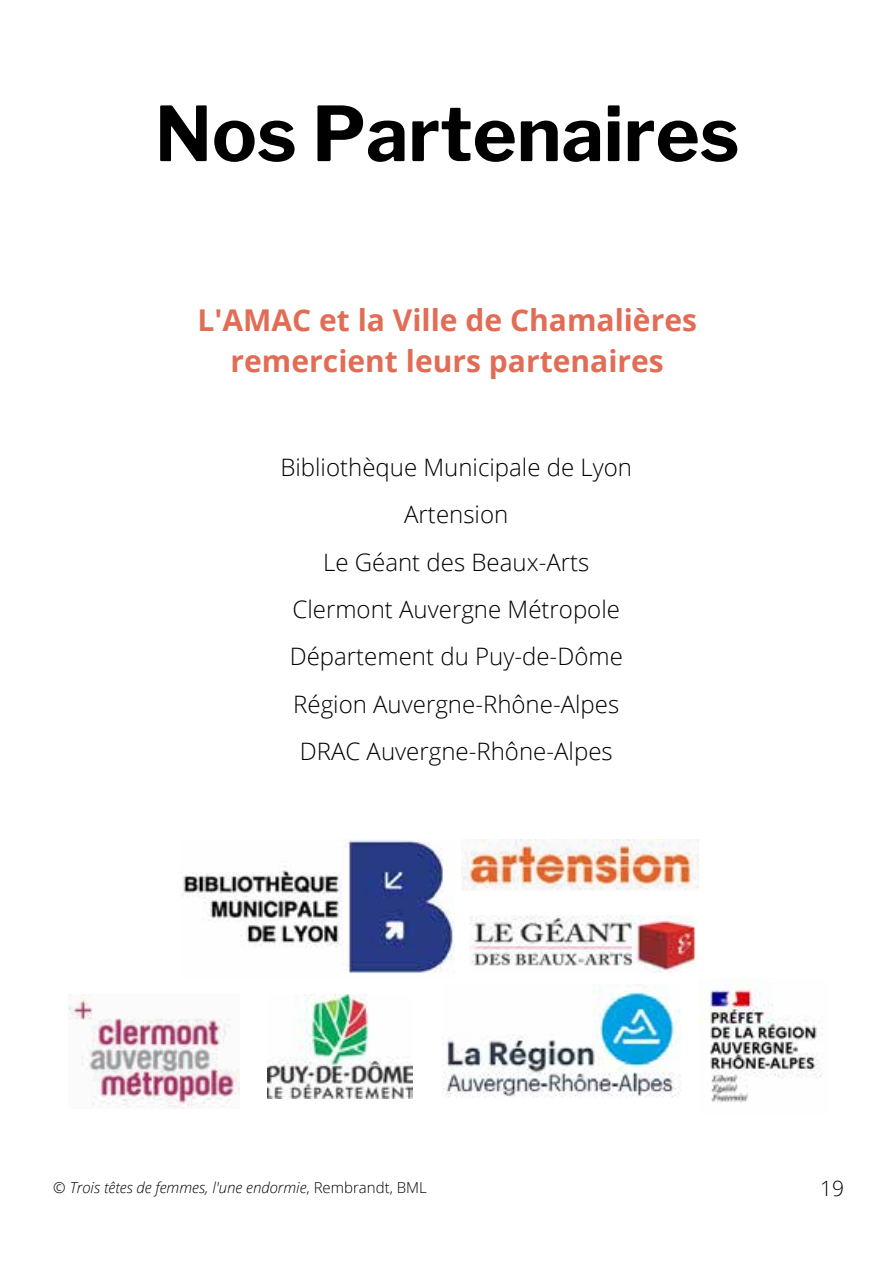
<style>
.page{position:relative;width:894px;height:1264px;background:#fff}
.page>*{position:absolute;margin:0;border:0;box-sizing:border-box;transform-origin:0 0}
.t1{font:700 75px "Libre Franklin";color:#000}
.t2{font:700 30px/41.7px "Open Sans";color:#e16d57;text-align:center}
.t3{font:300 24px/47.2px "Open Sans";color:#000;text-align:center}
.t4{font:300 21px "Open Sans";color:#000}
.t5{font:italic 300 15px "Open Sans";color:#000}
.s1{font-style:normal}
</style>
<div class="page">
<img style="left:462px;top:839px;width:236px;height:51px">
<img style="left:469px;top:915px;width:227px;height:57px">
<img style="left:182px;top:839px;width:272px;height:134px">
<img style="left:69px;top:994px;width:171px;height:114px">
<img style="left:267px;top:994px;width:145px;height:104px">
<img style="left:442px;top:984px;width:238px;height:114px">
<img style="left:698px;top:978px;width:125px;height:125px">
<h1 class="t1" style="left:155px;top:89px;width:586px">Nos Partenaires</h1>
<p class="t2" style="left:197px;top:298px;width:501px">L'AMAC et la Ville de Chamalières remercient leurs partenaires</p>
<p class="t3" style="left:280px;top:443px;width:353px">Bibliothèque Municipale de Lyon<br>Artension<br>Le Géant des Beaux-Arts<br>Clermont Auvergne Métropole<br>Département du Puy-de-Dôme<br>Région Auvergne-Rhône-Alpes<br>DRAC Auvergne-Rhône-Alpes</p>
<p class="t5" style="left:53px;top:1176px;width:375px"><span class="s1">©</span> Trois têtes de femmes, l'une endormie<span class="s1">, Rembrandt, BML</span></p>
<p class="t4" style="left:819px;top:1173px;width:25px">19</p>
</div>
